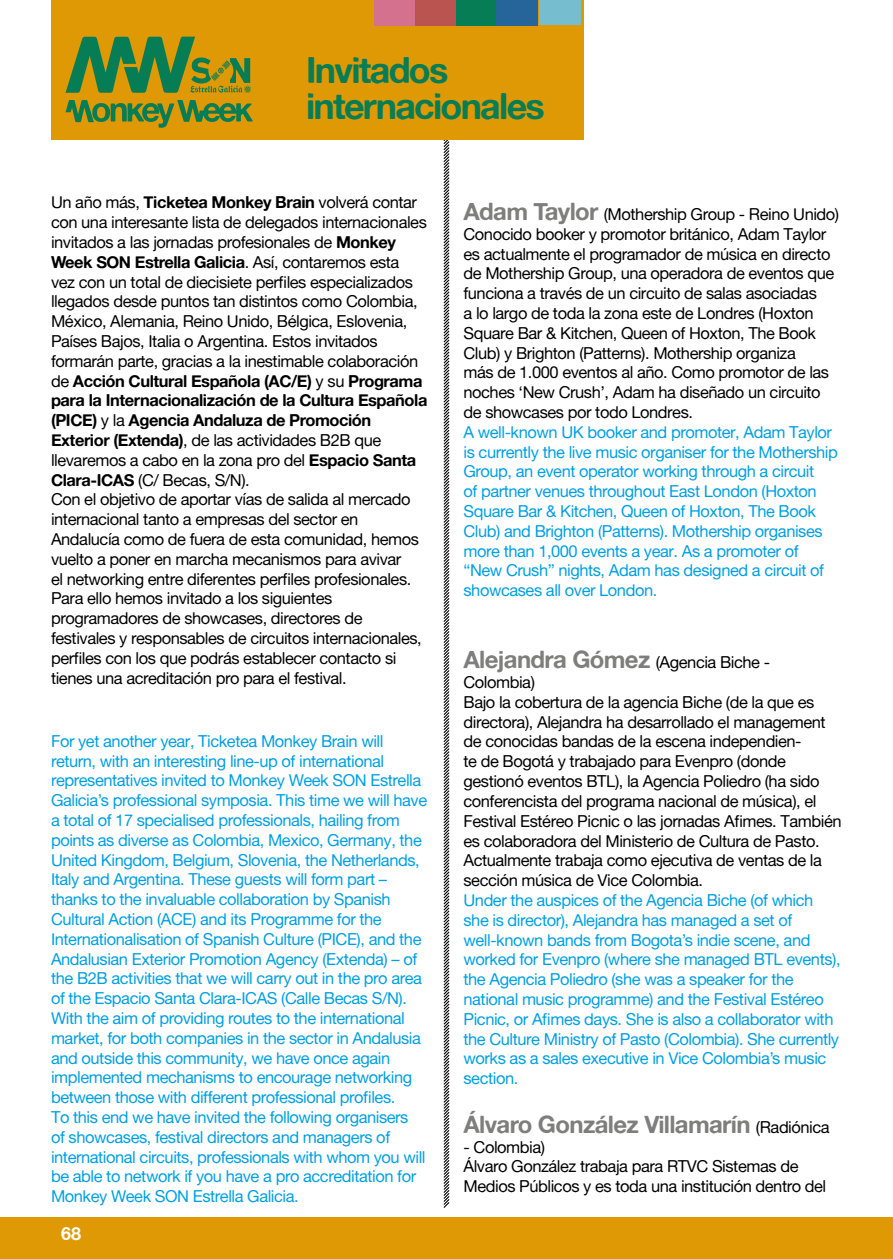
<style>
.page{position:relative;width:893px;height:1259px;background:#fff}
.page>*{position:absolute;margin:0;border:0;box-sizing:border-box;transform-origin:0 0}
.t1{font:36px/36px "Alte Haas Grotesk Bold";letter-spacing:-.05em;color:#067d55}
.t2{font:24px "Alte Haas Grotesk Bold";letter-spacing:-.03em;color:#7e7e7d}
.t3{font:18px "Alte Haas Grotesk Bold";color:#fff}
.t4{font:16.5px/19.8px "Alte Haas Grotesk";letter-spacing:-.03em;color:#000}
.t5{font:16.5px/19.8px "Alte Haas Grotesk";letter-spacing:-.03em;color:#009fe3}
.t6{font:16.5px/19.8px "Alte Haas Grotesk Bold";letter-spacing:-.03em;color:#000}
.s1{font-family:"Alte Haas Grotesk Bold"}
.s2{font-family:"Alte Haas Grotesk"}
.s3{font-family:"Alte Haas Grotesk Bold";font-size:24px;color:#7e7e7d}
.s4{font-family:"Alte Haas Grotesk";font-size:16.5px;color:#000}
</style>
<div class="page">
<svg style="left:443px;top:140px;width:7px;height:1068px"></svg>
<div style="left:0;top:1217px;width:893px;height:42px;background:#df9904"></div>
<div style="left:51px;top:0;width:533px;height:140px;background:#df9904"></div>
<div style="left:374px;top:0;width:41px;height:25px;background:#d3718f"></div>
<div style="left:415px;top:0;width:41px;height:25px;background:#ba5450"></div>
<div style="left:456px;top:0;width:41px;height:25px;background:#067d55"></div>
<div style="left:497px;top:0;width:41px;height:25px;background:#256599"></div>
<div style="left:539px;top:0;width:41px;height:24px;background:#76bdcf"></div>
<svg style="left:66px;top:100px;width:187px;height:28px"></svg>
<div style="left:244px;top:86px;width:7px;height:7px;background:#a79118;border-radius:50%"></div>
<svg style="left:66px;top:37px;width:184px;height:56px"></svg>
<h1 class="t1" style="left:306px;top:51px;width:240px">Invitados internacionales</h1>
<p class="t4" style="left:51px;top:192px;width:377px">Un año más, <span class="s1">Ticketea Monkey Brain</span> volverá contar con una interesante lista de delegados internacionales invitados a las jornadas profesionales de <span class="s1">Monkey</span></p>
<p class="t6" style="left:51px;top:252px;width:350px">Week SON Estrella Galicia<span class="s2">. Así, contaremos esta</span></p>
<p class="t4" style="left:51px;top:271px;width:369px">vez con un total de diecisiete perfiles especializados llegados desde puntos tan distintos como Colombia, México, Alemania, Reino Unido, Bélgica, Eslovenia, Países Bajos, Italia o Argentina. Estos invitados formarán parte, gracias a la inestimable colaboración</p>
<p class="t6" style="left:51px;top:370px;width:378px"><span class="s2">de</span> Acción Cultural Española (AC/E) <span class="s2">y su</span> Programa para la Internacionalización de la Cultura Española (PICE) <span class="s2">y la</span> Agencia Andaluza de Promoción</p>
<p class="t4" style="left:51px;top:430px;width:372px"><span class="s1">Exterior (Extenda)</span>, de las actividades B2B que llevaremos a cabo en la zona pro del <span class="s1">Espacio Santa Clara-ICAS</span> (C/ Becas, S/N).<br>Con el objetivo de aportar vías de salida al mercado internacional tanto a empresas del sector en Andalucía como de fuera de esta comunidad, hemos vuelto a poner en marcha mecanismos para avivar<br>el networking entre diferentes perfiles profesionales.<br>Para ello hemos invitado a los siguientes programadores de showcases, directores de festivales y responsables de circuitos internacionales, perfiles con los que podrás establecer contacto si tienes una acreditación pro para el festival.</p>
<p class="t5" style="left:51px;top:730px;width:378px">For yet another year, Ticketea Monkey Brain will return, with an interesting line-up of international representatives invited to Monkey Week SON Estrella Galicia’s professional symposia. This time we will have a total of 17 specialised professionals, hailing from points as diverse as Colombia, Mexico, Germany, the United Kingdom, Belgium, Slovenia, the Netherlands, Italy and Argentina. These guests will form part – thanks to the invaluable collaboration by Spanish Cultural Action (ACE) and its Programme for the Internationalisation of Spanish Culture (PICE), and the Andalusian Exterior Promotion Agency (Extenda) – of the B2B activities that we will carry out in the pro area of the Espacio Santa Clara-ICAS (Calle Becas S/N).<br>With the aim of providing routes to the international market, for both companies in the sector in Andalusia and outside this community, we have once again implemented mechanisms to encourage networking between those with different professional profiles.<br>To this end we have invited the following organisers<br>of showcases, festival directors and managers of international circuits, professionals with whom you will be able to network if you have a pro accreditation for Monkey Week SON Estrella Galicia.</p>
<p class="t3" style="left:53px;top:1222px;width:30px">6868</p>
<p class="t4" style="left:463px;top:204px;width:377px"><span class="s3">Adam Taylor</span> (Mothership Group - Reino Unido)<br>Conocido booker y promotor británico, Adam Taylor es actualmente el programador de música en directo de Mothership Group, una operadora de eventos que funciona a través de un circuito de salas asociadas<br>a lo largo de toda la zona este de Londres (Hoxton Square Bar &amp; Kitchen, Queen of Hoxton, The Book Club) y Brighton (Patterns). Mothership organiza<br>más de 1.000 eventos al año. Como promotor de las noches ‘New Crush’, Adam ha diseñado un circuito de showcases por todo Londres.</p>
<p class="t5" style="left:463px;top:422px;width:376px">A well-known UK booker and promoter, Adam Taylor is currently the live music organiser for the Mothership Group, an event operator working through a circuit<br>of partner venues throughout East London (Hoxton Square Bar &amp; Kitchen, Queen of Hoxton, The Book Club) and Brighton (Patterns). Mothership organises more than 1,000 events a year. As a promoter of “New Crush” nights, Adam has designed a circuit of showcases all over London.</p>
<h2 class="t2" style="left:463px;top:645px;width:308px">Alejandra Gómez <span class="s4">(Agencia Biche -</span></h2>
<p class="t4" style="left:463px;top:672px;width:380px">Colombia)<br>Bajo la cobertura de la agencia Biche (de la que es directora), Alejandra ha desarrollado el management de conocidas bandas de la escena independien-<br>te de Bogotá y trabajado para Evenpro (donde gestionó eventos BTL), la Agencia Poliedro (ha sido conferencista del programa nacional de música), el Festival Estéreo Picnic o las jornadas Afimes. También es colaboradora del Ministerio de Cultura de Pasto.<br>Actualmente trabaja como ejecutiva de ventas de la sección música de Vice Colombia.</p>
<p class="t5" style="left:463px;top:890px;width:379px">Under the auspices of the Agencia Biche (of which she is director), Alejandra has managed a set of well-known bands from Bogota’s indie scene, and worked for Evenpro (where she managed BTL events), the Agencia Poliedro (she was a speaker for the national music programme) and the Festival Estéreo Picnic, or Afimes days. She is also a collaborator with the Culture Ministry of Pasto (Colombia). She currently works as a sales executive in Vice Colombia’s music section.</p>
<h2 class="t2" style="left:463px;top:1109px;width:368px">Álvaro González Villamarín <span class="s4">(Radiónica</span></h2>
<p class="t4" style="left:463px;top:1136px;width:364px">- Colombia)<br>Álvaro González trabaja para RTVC Sistemas de<br>Medios Públicos y es toda una institución dentro del</p>
</div>
